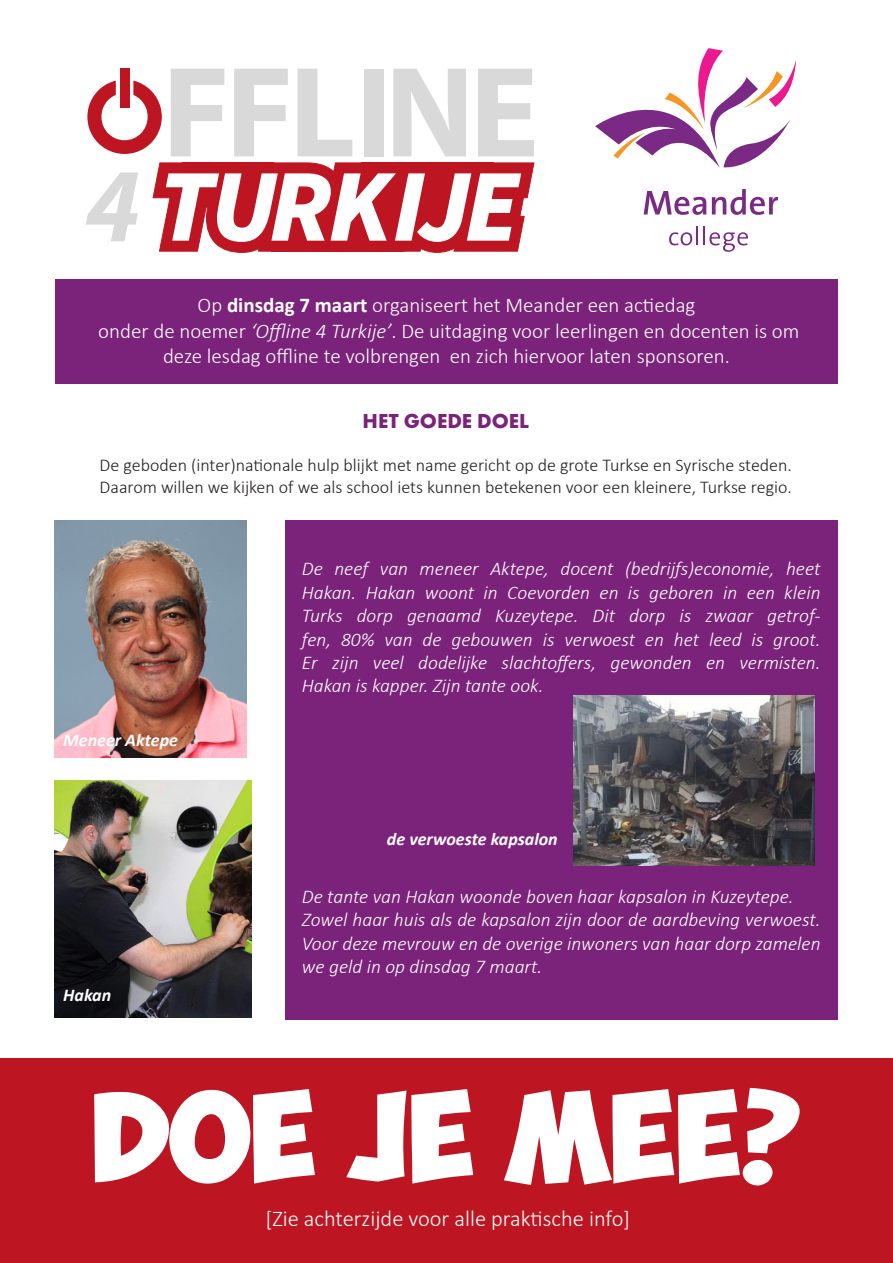
<style>
.page{position:relative;width:893px;height:1263px;background:#fff}
.page>*{position:absolute;margin:0;border:0;box-sizing:border-box;transform-origin:0 0}
.t1{font:700 90px "Obelix Pro";color:#fff}
.t2{font:300 22.5px "Calibri";color:#fff}
.t3{font:300 21px/25.2px "Calibri";color:#fff;text-align:center}
.t4{font:700 21px "Futura PT";color:#7b237a}
.t5{font:italic 300 19.5px/23.4px "Calibri";color:#fff;text-align:justify}
.t6{font:300 18px "Calibri";color:#231f20}
.t7{font:italic 700 18px "Calibri";color:#fff}
.s1{font-weight:700}
.s2{font-style:italic}
</style>
<div class="page">
<svg style="left:87px;top:81px;width:75px;height:73px"></svg>
<div style="left:120px;top:69px;width:9px;height:39px;background:#bd1622"></div>
<svg style="left:171px;top:69px;width:53px;height:87px"></svg>
<svg style="left:234px;top:69px;width:54px;height:87px"></svg>
<svg style="left:298px;top:69px;width:54px;height:87px"></svg>
<div style="left:364px;top:69px;width:20px;height:87px;background:#d9d9d9"></div>
<svg style="left:393px;top:69px;width:73px;height:87px"></svg>
<svg style="left:478px;top:69px;width:56px;height:87px"></svg>
<svg style="left:152px;top:162px;width:383px;height:91px"></svg>
<svg style="left:86px;top:172px;width:52px;height:69px"></svg>
<div style="left:55px;top:280px;width:783px;height:104px;background:#7b237a"></div>
<svg style="left:644px;top:191px;width:62px;height:24px"></svg>
<svg style="left:712px;top:189px;width:66px;height:26px"></svg>
<svg style="left:669px;top:227px;width:79px;height:25px"></svg>
<svg style="left:595px;top:48px;width:201px;height:120px"></svg>
<div style="left:285px;top:520px;width:553px;height:499px;background:#7b237a"></div>
<img style="left:573px;top:695px;width:242px;height:170px">
<img style="left:54px;top:520px;width:193px;height:238px">
<img style="left:54px;top:780px;width:197px;height:238px">
<div style="left:0;top:1059px;width:893px;height:204px;background:#bd1622"></div>
<p class="t3" style="left:198px;top:293px;width:499px">Op <span class="s1">dinsdag 7 maart</span> organiseert het Meander een actiedag</p>
<p class="t3" style="left:98px;top:318px;width:703px">onder de noemer <span class="s2">‘Offline 4 Turkije’</span>. De uitdaging voor leerlingen en docenten is om deze lesdag offline te volbrengen en zich hiervoor laten sponsoren.</p>
<p class="t4" style="left:363px;top:407px;width:168px">HET GOEDE DOEL</p>
<p class="t6" style="left:100px;top:454px;width:694px">De geboden (inter)nationale hulp blijkt met name gericht op de grote Turkse en Syrische steden.</p>
<p class="t6" style="left:100px;top:475px;width:694px">Daarom willen we kijken of we als school iets kunnen betekenen voor een kleinere, Turkse regio.</p>
<p class="t7" style="left:63px;top:727px;width:116px">Meneer Aktepe</p>
<p class="t7" style="left:63px;top:982px;width:50px">Hakan</p>
<p class="t5" style="left:302px;top:557px;width:520px">De neef van meneer Aktepe, docent (bedrijfs)economie, heet Hakan. Hakan woont in Coevorden en is geboren in een klein Turks dorp genaamd Kuzeytepe. Dit dorp is zwaar getrof&shy;fen, 80% van de gebouwen is verwoest en het leed is groot.<br>Er zijn veel dodelijke slachtoffers, gewonden en vermisten.<br>Hakan is kapper. Zijn tante ook.</p>
<p class="t7" style="left:387px;top:826px;width:172px">de verwoeste kapsalon</p>
<p class="t5" style="left:302px;top:885px;width:493px">De tante van Hakan woonde boven haar kapsalon in Kuzeytepe.</p>
<p class="t5" style="left:302px;top:908px;width:520px">Zowel haar huis als de kapsalon zijn door de aardbeving verwoest.<br>Voor deze mevrouw en de overige inwoners van haar dorp zamelen we geld in op dinsdag 7 maart.</p>
<p class="t1" style="left:92px;top:1100px;width:711px">DOE JE MEE?</p>
<p class="t2" style="left:266px;top:1204px;width:366px">[Zie achterzijde voor alle praktische info]</p>
</div>
